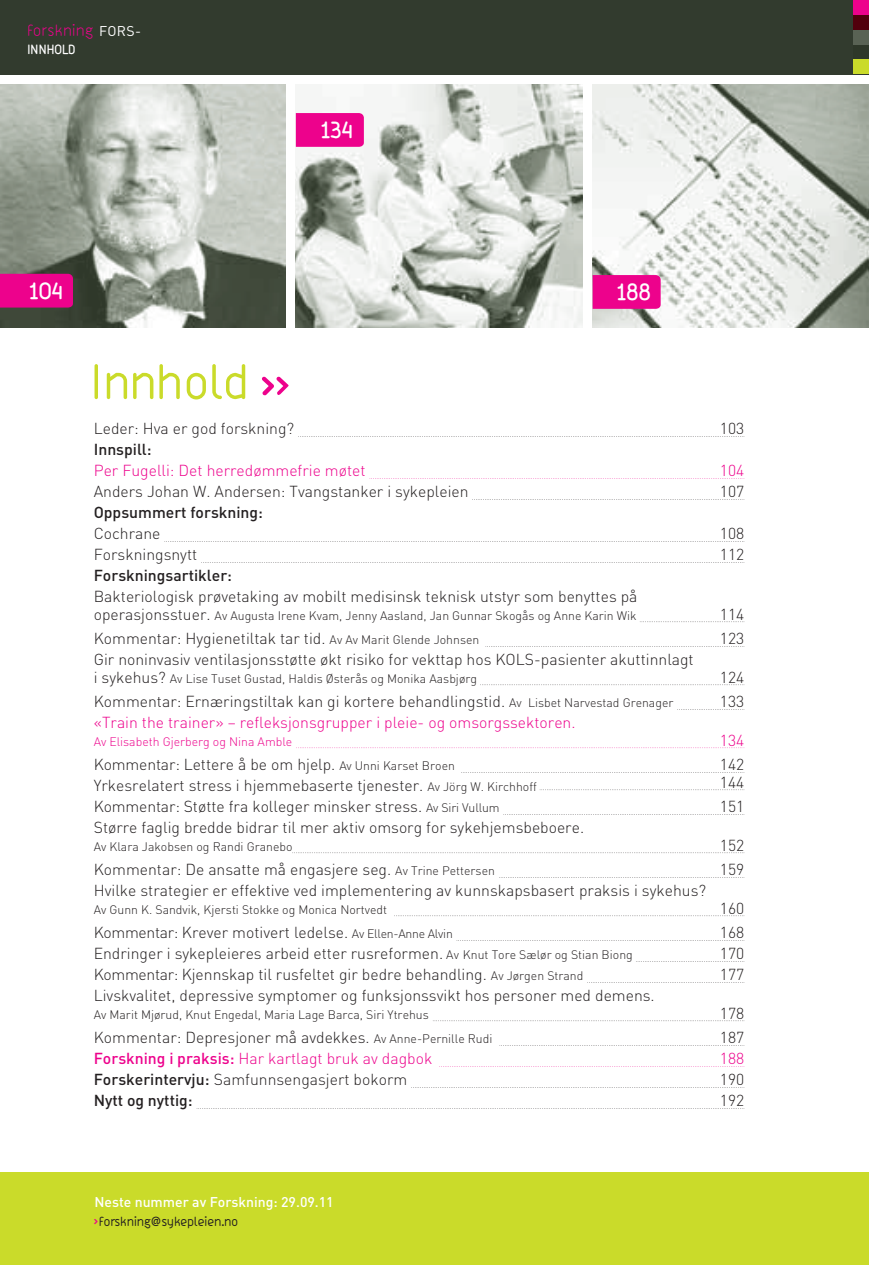
<style>
.page{position:relative;width:869px;height:1265px;background:#fff}
.page>*{position:absolute;margin:0;border:0;box-sizing:border-box;transform-origin:0 0}
.t1{font:52.5px "Friends";color:#cadb2a}
.t2{font:500 24.5px "Friends";color:#fff}
.t3{font:300 17.5px "Friends";letter-spacing:.01em;color:#ed028c}
.t4{font:300 15.75px "DIN";color:#231f20}
.t5{font:300 15.75px "DIN";color:#ed028c}
.t6{font:500 15.75px "DIN";color:#231f20}
.t7{font:500 14px "DIN";color:#fff}
.t8{font:14px "Friends";color:#231f20}
.t9{font:500 14px "Friends";color:#fff}
.t10{font:300 12.25px "DIN";color:#231f20}
.t11{font:300 12.25px "DIN";color:#ed028c}
.s1{font-family:"DIN";font-weight:400;font-size:14px;color:#fff}
.s2{font-size:15.75px}
.s3{font-size:12.25px}
.s4{font-weight:500}
.s5{font-weight:500;color:#ed028c}
</style>
<div class="page">
<img style="left:296px;top:84px;width:286px;height:244px">
<img style="left:592px;top:84px;width:276px;height:244px">
<img style="left:0;top:84px;width:286px;height:244px">
<div style="left:0;top:0;width:868px;height:74px;background:#323b2e"></div>
<div style="left:853px;top:0;width:15px;height:15px;background:#ed028c"></div>
<div style="left:853px;top:15px;width:15px;height:15px;background:#52000d"></div>
<div style="left:853px;top:30px;width:15px;height:15px;background:#596254"></div>
<div style="left:853px;top:45px;width:15px;height:15px;background:#2e3729"></div>
<div style="left:853px;top:59px;width:15px;height:15px;background:#cadb2a"></div>
<div style="left:0;top:1173px;width:868px;height:92px;background:#cadb2a"></div>
<svg style="left:592px;top:275px;width:68px;height:34px;background:#ec058d"></svg>
<div style="left:0;top:274px;width:73px;height:34px;background:#ed028c"></div>
<svg style="left:296px;top:113px;width:68px;height:34px;background:#ed058d"></svg>
<svg style="left:262px;top:376px;width:27px;height:20px"></svg>
<svg style="left:298px;top:436px;width:445px;height:1px"></svg>
<svg style="left:369px;top:478px;width:374px;height:1px"></svg>
<svg style="left:472px;top:499px;width:271px;height:1px"></svg>
<svg style="left:164px;top:541px;width:579px;height:1px"></svg>
<svg style="left:201px;top:562px;width:542px;height:1px"></svg>
<svg style="left:485px;top:646px;width:258px;height:1px"></svg>
<svg style="left:482px;top:685px;width:259px;height:1px"></svg>
<svg style="left:677px;top:709px;width:66px;height:1px"></svg>
<svg style="left:298px;top:748px;width:443px;height:1px"></svg>
<svg style="left:461px;top:772px;width:282px;height:1px"></svg>
<svg style="left:543px;top:790px;width:198px;height:1px"></svg>
<svg style="left:503px;top:814px;width:240px;height:1px"></svg>
<svg style="left:294px;top:853px;width:447px;height:1px"></svg>
<svg style="left:499px;top:877px;width:244px;height:1px"></svg>
<svg style="left:396px;top:916px;width:345px;height:1px"></svg>
<svg style="left:456px;top:940px;width:287px;height:1px"></svg>
<svg style="left:636px;top:961px;width:107px;height:1px"></svg>
<svg style="left:587px;top:982px;width:156px;height:1px"></svg>
<svg style="left:436px;top:1021px;width:307px;height:1px"></svg>
<svg style="left:499px;top:1045px;width:244px;height:1px"></svg>
<svg style="left:439px;top:1066px;width:304px;height:1px"></svg>
<svg style="left:411px;top:1087px;width:332px;height:1px"></svg>
<svg style="left:197px;top:1108px;width:546px;height:1px"></svg>
<p class="t3" style="left:28px;top:21px;width:115px">forskning <span class="s1">FORS-</span></p>
<p class="t9" style="left:28px;top:42px;width:50px">INNHOLD</p>
<h2 class="t2" style="left:321px;top:117px;width:34px">134</h2>
<h2 class="t2" style="left:30px;top:278px;width:36px">104</h2>
<h2 class="t2" style="left:617px;top:279px;width:36px">188</h2>
<h1 class="t1" style="left:93px;top:354px;width:158px">Innhold</h1>
<p class="t4" style="left:94px;top:419px;width:202px">Leder: Hva er god forskning?</p>
<p class="t4" style="left:719px;top:419px;width:26px">103</p>
<p class="t6" style="left:94px;top:439px;width:59px">Innspill:</p>
<p class="t5" style="left:94px;top:461px;width:273px">Per Fugelli: Det herredømmefrie møtet</p>
<p class="t5" style="left:719px;top:461px;width:26px">104</p>
<p class="t4" style="left:94px;top:482px;width:376px">Anders Johan W. Andersen: Tvangstanker i sykepleien</p>
<p class="t4" style="left:719px;top:482px;width:26px">107</p>
<p class="t6" style="left:94px;top:502px;width:171px">Oppsummert forskning:</p>
<p class="t4" style="left:94px;top:524px;width:68px">Cochrane</p>
<p class="t4" style="left:719px;top:524px;width:26px">108</p>
<p class="t4" style="left:94px;top:545px;width:105px">Forskningsnytt</p>
<p class="t4" style="left:719px;top:545px;width:26px">112</p>
<p class="t6" style="left:94px;top:565px;width:140px">Forskningsartikler:</p>
<p class="t4" style="left:94px;top:587px;width:545px">Bakteriologisk prøvetaking av mobilt medisinsk teknisk utstyr som benyttes på</p>
<p class="t10" style="left:94px;top:608px;width:544px"><span class="s2">operasjonsstuer.</span> Av Augusta Irene Kvam, Jenny Aasland, Jan Gunnar Skogås og Anne Karin Wik</p>
<p class="t4" style="left:719px;top:604px;width:26px">114</p>
<p class="t4" style="left:94px;top:629px;width:387px">Kommentar: Hygienetiltak tar tid. <span class="s3">Av Av Marit Glende Johnsen</span></p>
<p class="t4" style="left:719px;top:629px;width:26px">123</p>
<p class="t4" style="left:94px;top:650px;width:601px">Gir noninvasiv ventilasjonsstøtte økt risiko for vekttap hos KOLS-pasienter akuttinnlagt</p>
<p class="t10" style="left:94px;top:671px;width:384px"><span class="s2">i sykehus?</span> Av Lise Tuset Gustad, Haldis Østerås og Monika Aasbjørg</p>
<p class="t4" style="left:719px;top:667px;width:26px">124</p>
<p class="t4" style="left:94px;top:692px;width:581px">Kommentar: Ernæringstiltak kan gi kortere behandlingstid. <span class="s3">Av Lisbet Narvestad Grenager</span></p>
<p class="t4" style="left:719px;top:692px;width:26px">133</p>
<p class="t5" style="left:94px;top:713px;width:483px">«Train the trainer» – refleksjonsgrupper i pleie- og omsorgssektoren.</p>
<p class="t11" style="left:94px;top:734px;width:200px">Av Elisabeth Gjerberg og Nina Amble</p>
<p class="t5" style="left:719px;top:730px;width:26px">134</p>
<p class="t4" style="left:94px;top:755px;width:362px">Kommentar: Lettere å be om hjelp. <span class="s3">Av Unni Karset Broen</span></p>
<p class="t4" style="left:719px;top:755px;width:26px">142</p>
<p class="t4" style="left:94px;top:776px;width:444px">Yrkesrelatert stress i hjemmebaserte tjenester. <span class="s3">Av Jörg W. Kirchhoff</span></p>
<p class="t4" style="left:719px;top:772px;width:26px">144</p>
<p class="t4" style="left:94px;top:797px;width:407px">Kommentar: Støtte fra kolleger minsker stress. <span class="s3">Av Siri Vullum</span></p>
<p class="t4" style="left:719px;top:797px;width:26px">151</p>
<p class="t4" style="left:94px;top:818px;width:491px">Større faglig bredde bidrar til mer aktiv omsorg for sykehjemsbeboere.</p>
<p class="t10" style="left:94px;top:839px;width:200px">Av Klara Jakobsen og Randi Granebo</p>
<p class="t4" style="left:719px;top:835px;width:26px">152</p>
<p class="t4" style="left:94px;top:860px;width:402px">Kommentar: De ansatte må engasjere seg. <span class="s3">Av Trine Pettersen</span></p>
<p class="t4" style="left:719px;top:860px;width:26px">159</p>
<p class="t4" style="left:94px;top:881px;width:613px">Hvilke strategier er effektive ved implementering av kunnskapsbasert praksis i sykehus?</p>
<p class="t10" style="left:94px;top:902px;width:295px">Av Gunn K. Sandvik, Kjersti Stokke og Monica Nortvedt</p>
<p class="t4" style="left:719px;top:898px;width:26px">160</p>
<p class="t4" style="left:94px;top:923px;width:360px">Kommentar: Krever motivert ledelse. <span class="s3">Av Ellen-Anne Alvin</span></p>
<p class="t4" style="left:719px;top:923px;width:26px">168</p>
<p class="t4" style="left:94px;top:944px;width:540px">Endringer i sykepleieres arbeid etter rusreformen. <span class="s3">Av Knut Tore Sælør og Stian Biong</span></p>
<p class="t4" style="left:719px;top:944px;width:26px">170</p>
<p class="t4" style="left:94px;top:965px;width:491px">Kommentar: Kjennskap til rusfeltet gir bedre behandling. <span class="s3">Av Jørgen Strand</span></p>
<p class="t4" style="left:719px;top:965px;width:26px">177</p>
<p class="t4" style="left:94px;top:986px;width:562px">Livskvalitet, depressive symptomer og funksjonssvikt hos personer med demens.</p>
<p class="t10" style="left:94px;top:1007px;width:336px">Av Marit Mjørud, Knut Engedal, Maria Lage Barca, Siri Ytrehus</p>
<p class="t4" style="left:719px;top:1003px;width:26px">178</p>
<p class="t4" style="left:94px;top:1028px;width:400px">Kommentar: Depresjoner må avdekkes. <span class="s3">Av Anne-Pernille Rudi</span></p>
<p class="t4" style="left:719px;top:1028px;width:26px">187</p>
<p class="t5" style="left:94px;top:1049px;width:340px"><span class="s4">Forskning i praksis:</span> Har kartlagt bruk av dagbok</p>
<p class="t5" style="left:719px;top:1049px;width:26px">188</p>
<p class="t4" style="left:94px;top:1070px;width:315px"><span class="s4">Forskerintervju:</span> Samfunnsengasjert bokorm</p>
<p class="t4" style="left:719px;top:1070px;width:26px">190</p>
<p class="t6" style="left:94px;top:1090px;width:100px">Nytt og nyttig:</p>
<p class="t4" style="left:719px;top:1091px;width:26px">192</p>
<p class="t7" style="left:94px;top:1193px;width:241px">Neste nummer av Forskning: 29.09.11</p>
<p class="t8" style="left:94px;top:1214px;width:146px"><span class="s5">&gt;</span>forskning@sykepleien.no</p>
</div>
